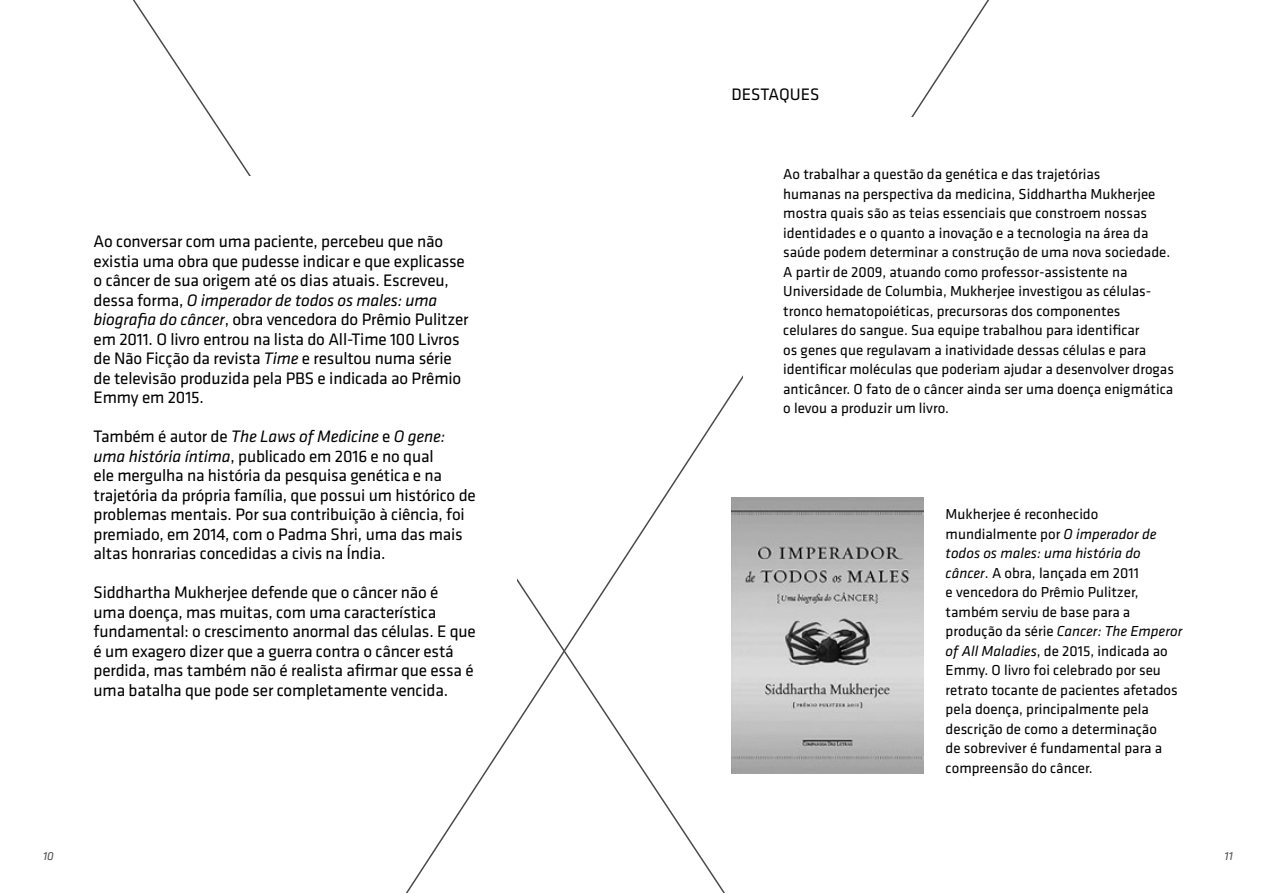
<style>
.page{position:relative;width:1276px;height:893px;background:#fff}
.page>*{position:absolute;margin:0;border:0;box-sizing:border-box;transform-origin:0 0}
.TXT{font:17.25px/19.5px "Klavika";letter-spacing:-.01em;color:#000}
.Destaques{font:15px/19.5px "Klavika";color:#000}
.t1{font:italic 12px "Klavika";color:#4a4a49}
.s1{font-style:italic}
</style>
<div class="page">
<svg style="left:133px;top:0;width:610px;height:893px"></svg>
<div style="left:98px;top:176px;width:419px;height:433px;background:#fff"></div>
<img style="left:731px;top:497px;width:192px;height:277px">
<p class="TXT" style="left:94px;top:232px;width:376px">Ao conversar com uma paciente, percebeu que não existia uma obra que pudesse indicar e que explicasse o câncer de sua origem até os dias atuais. Escreveu, dessa forma, <span class="s1">O imperador de todos os males: uma biografia do câncer</span>, obra vencedora do Prêmio Pulitzer em 2011. O livro entrou na lista do All-Time 100 Livros de Não Ficção da revista <span class="s1">Time</span> e resultou numa série de televisão produzida pela PBS e indicada ao Prêmio Emmy em 2015.</p>
<p class="TXT" style="left:94px;top:427px;width:384px">Também é autor de <span class="s1">The Laws of Medicine</span> e <span class="s1">O gene: uma história íntima</span>, publicado em 2016 e no qual<br>ele mergulha na história da pesquisa genética e na trajetória da própria família, que possui um histórico de problemas mentais. Por sua contribuição à ciência, foi premiado, em 2014, com o Padma Shri, uma das mais altas honrarias concedidas a civis na Índia.</p>
<p class="TXT" style="left:94px;top:583px;width:384px">Siddhartha Mukherjee defende que o câncer não é<br>uma doença, mas muitas, com uma característica fundamental: o crescimento anormal das células. E que é um exagero dizer que a guerra contra o câncer está perdida, mas também não é realista afirmar que essa é uma batalha que pode ser completamente vencida.</p>
<p class="TXT" style="left:731px;top:85px;width:89px">DESTAQUES</p>
<p class="Destaques" style="left:783px;top:165px;width:392px">Ao trabalhar a questão da genética e das trajetórias<br>humanas na perspectiva da medicina, Siddhartha Mukherjee mostra quais são as teias essenciais que constroem nossas identidades e o quanto a inovação e a tecnologia na área da saúde podem determinar a construção de uma nova sociedade.<br>A partir de 2009, atuando como professor-assistente na Universidade de Columbia, Mukherjee investigou as células&shy;tronco hematopoiéticas, precursoras dos componentes celulares do sangue. Sua equipe trabalhou para identificar<br>os genes que regulavam a inatividade dessas células e para identificar moléculas que poderiam ajudar a desenvolver drogas anticâncer. O fato de o câncer ainda ser uma doença enigmática o levou a produzir um livro.</p>
<p class="Destaques" style="left:945px;top:505px;width:238px">Mukherjee é reconhecido mundialmente por <span class="s1">O imperador de todos os males: uma história do câncer</span>. A obra, lançada em 2011<br>e vencedora do Prêmio Pulitzer, também serviu de base para a produção da série <span class="s1">Cancer: The Emperor of All Maladies</span>, de 2015, indicada ao<br>Emmy. O livro foi celebrado por seu retrato tocante de pacientes afetados pela doença, principalmente pela descrição de como a determinação<br>de sobreviver é fundamental para a compreensão do câncer.</p>
<p class="t1" style="left:43px;top:850px;width:12px">10</p>
<p class="t1" style="left:1224px;top:850px;width:10px">11</p>
</div>
